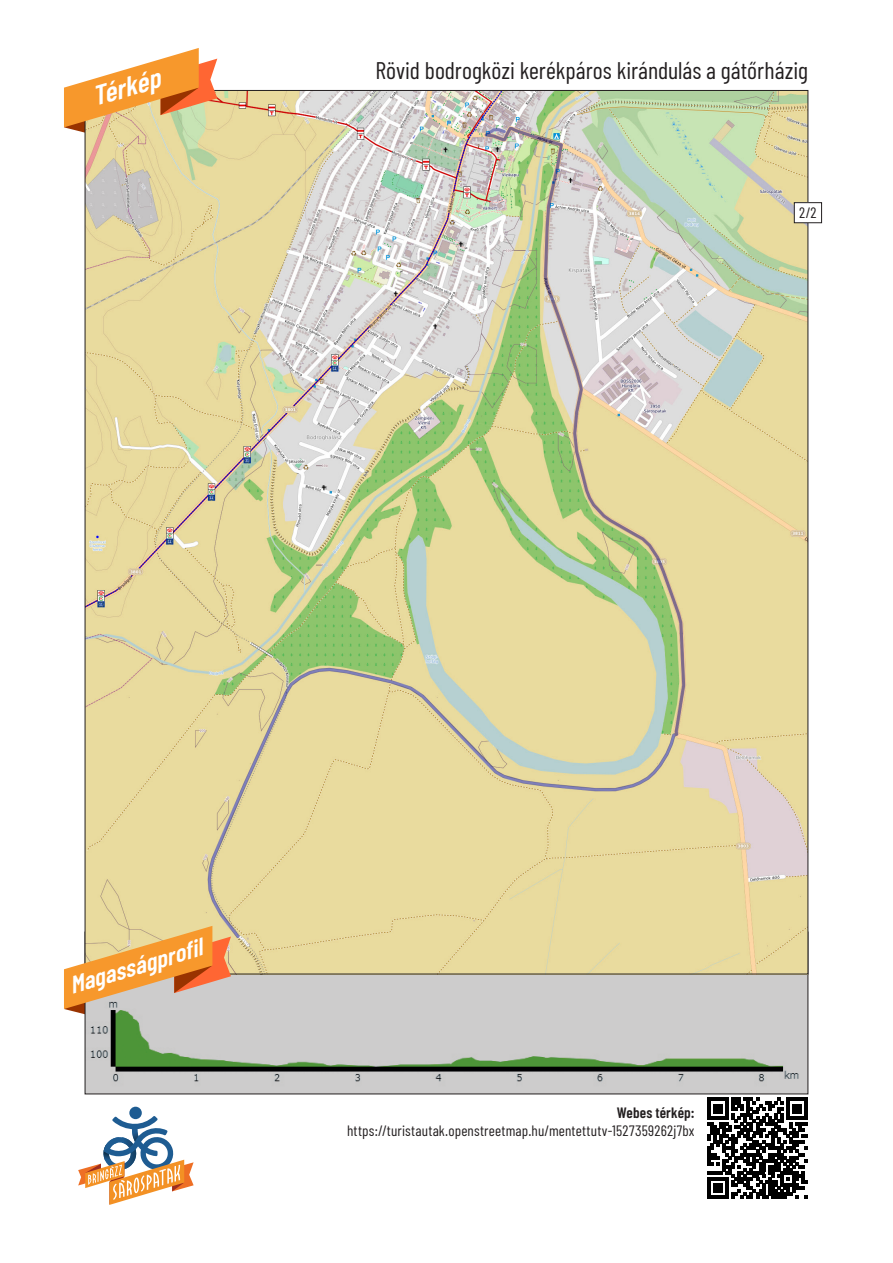
<style>
.page{position:relative;width:893px;height:1263px;background:#fff}
.page>*{position:absolute;margin:0;border:0;box-sizing:border-box;transform-origin:0 0}
.t1{font:italic 600 27px "Barlow Condensed";color:#fff;scale:1.06 1}
.t2{font:24px "Barlow Condensed";color:#231f20}
.t3{font:italic 600 24px "Barlow Condensed";color:#fff;scale:1.06 1}
.t4{font:15px "Barlow Condensed";letter-spacing:.015em;color:#231f20}
.t5{font:600 15px "Barlow Condensed";letter-spacing:.005em;color:#231f20}
</style>
<div class="page">
<svg style="left:707px;top:1094px;width:101px;height:4px"></svg>
<svg style="left:707px;top:1098px;width:101px;height:101px"></svg>
<svg style="left:85px;top:932px;width:723px;height:162px;background:#c6c4bd"></svg>
<img style="left:87px;top:92px;width:719px;height:880px">
<img style="left:85px;top:991px;width:723px;height:103px">
<svg style="left:64px;top:48px;width:153px;height:85px"></svg>
<svg style="left:64px;top:926px;width:167px;height:88px;background:#e5b075"></svg>
<div style="left:129px;top:1106px;width:13px;height:13px;background:#1e5c92;border-radius:50%"></div>
<svg style="left:78px;top:1116px;width:116px;height:89px"></svg>
<div style="left:794px;top:203px;width:28px;height:20px;background:#fff"></div>
<div style="left:794px;top:202px;width:28px;height:21px;border:1px solid #231f20"></div>
<p class="t1" style="left:88px;top:81px;width:67px;rotate:-16deg">Térkép</p>
<p class="t2" style="left:376px;top:56px;width:434px">Rövid bodrogközi kerékpáros kirándulás a gátőrházig</p>
<p class="t4" style="left:799px;top:203px;width:19px">2/2</p>
<p class="t3" style="left:65px;top:971px;width:138px;rotate:-16deg">Magasságprofi l</p>
<p class="t5" style="left:617px;top:1103px;width:79px">Webes térkép:</p>
<p class="t4" style="left:347px;top:1121px;width:349px">https://turistautak.openstreetmap.hu/mentettutv-1527359262j7bx</p>
</div>
